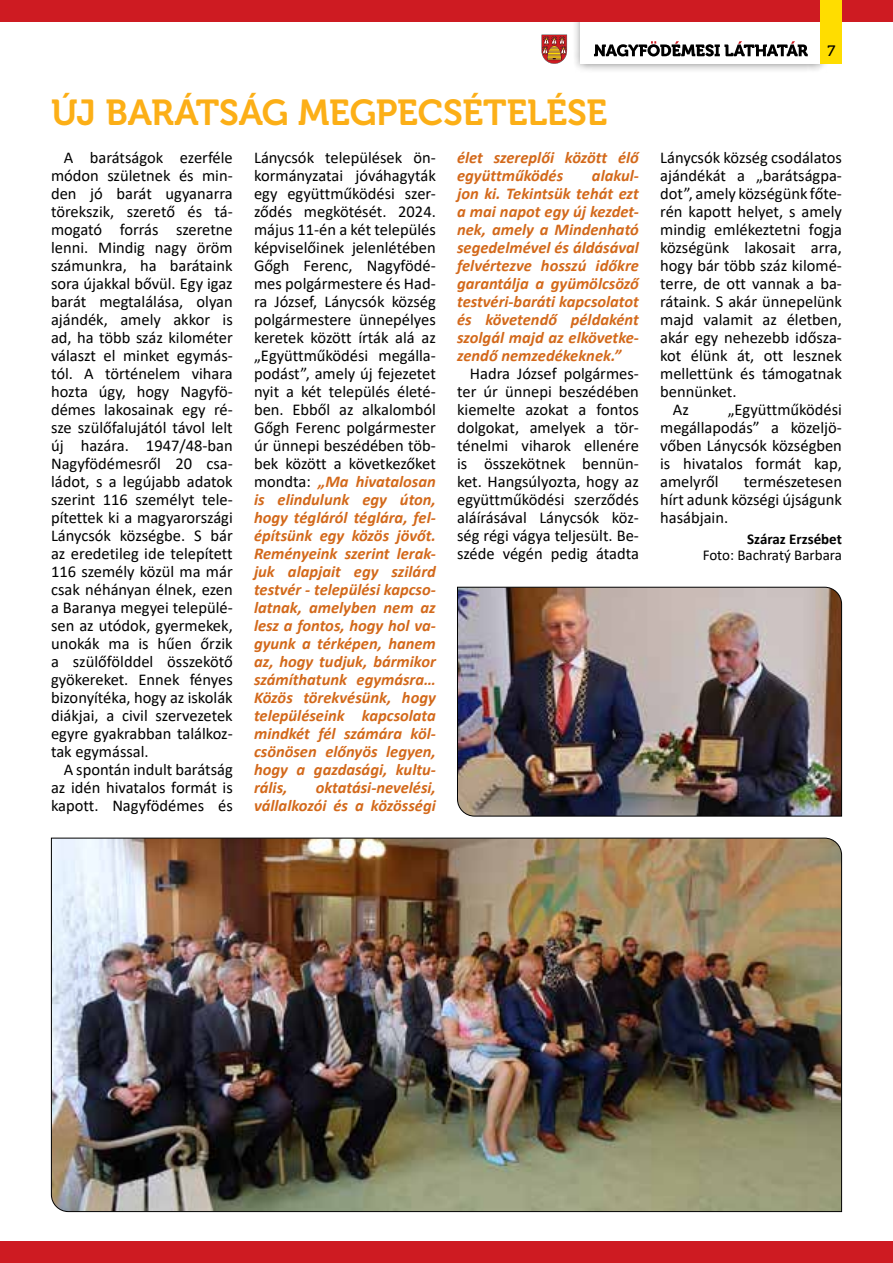
<style>
.page{position:relative;width:893px;height:1263px;background:#fff}
.page>*{position:absolute;margin:0;border:0;box-sizing:border-box;transform-origin:0 0}
.t1{font:36px "Museo 700";letter-spacing:-.005em;color:#fcaf17}
.t2{font:16.5px/18px "Calibri";color:#000;text-align:justify}
.t3{font:italic 700 16.5px/18px "Calibri";color:#d3691b;text-align:right}
.t4{font:15px "Calibri";color:#000}
.t5{font:700 15px "Calibri";color:#000}
.t6{font:15px "Museo 500";color:#000}
.s1{font-weight:700;font-style:italic;color:#d3691b}
</style>
<div class="page">
<div style="left:571px;top:0;width:259px;height:73px;background:#000;opacity:.45"></div>
<div style="left:580px;top:0;width:241px;height:64px;background:#fff"></div>
<div style="left:0;top:0;width:893px;height:21px;background:#ce1b22"></div>
<div style="left:0;top:1242px;width:893px;height:21px;background:#ce1b22"></div>
<svg style="left:541px;top:35px;width:26px;height:29px"></svg>
<svg style="left:594px;top:41px;width:214px;height:15px"></svg>
<div style="left:821px;top:0;width:21px;height:64px;background:#fd0"></div>
<img style="left:457px;top:586px;width:385px;height:231px">
<img style="left:51px;top:837px;width:791px;height:375px">
<h1 class="t1" style="left:51px;top:92px;width:558px">ÚJ BARÁTSÁG MEGPECSÉTELÉSE</h1>
<p class="t2" style="left:51px;top:148px;width:183px;text-indent:13px">A barátságok ezerféle módon születnek és min&shy;den jó barát ugyanarra törekszik, szerető és tá&shy;mogató forrás szeretne lenni. Mindig nagy öröm számunkra, ha barátaink sora újakkal bővül. Egy igaz barát megtalálása, olyan ajándék, amely akkor is ad, ha több száz kilométer választ el minket egymás&shy;tól. A történelem vihara hozta úgy, hogy Nagyfö&shy;démes lakosainak egy ré&shy;sze szülőfalujától távol lelt új hazára. 1947/48-ban Nagyfödémesről 20 csa&shy;ládot, s a legújabb adatok szerint 116 személyt tele&shy;pítettek ki a magyarországi Lánycsók községbe. S bár az eredetileg ide telepített 116 személy közül ma már csak néhányan élnek, ezen a Baranya megyei települé&shy;sen az utódok, gyermekek, unokák ma is hűen őrzik a szülőfölddel összekötő gyökereket. Ennek fényes bizonyítéka, hogy az iskolák diákjai, a civil szervezetek egyre gyakrabban találkoz&shy;tak egymással.</p>
<p class="t2" style="left:51px;top:760px;width:183px;text-indent:13px">A spontán indult barátság az idén hivatalos formát is kapott. Nagyfödémes és</p>
<p class="t2" style="left:254px;top:148px;width:183px">Lánycsók települések ön&shy;kormányzatai jóváhagyták egy együttműködési szer&shy;ződés megkötését. 2024. május 11-én a két település képviselőinek jelenlétében Gőgh Ferenc, Nagyfödé&shy;mes polgármestere és Had&shy;ra József, Lánycsók község polgármestere ünnepélyes keretek között írták alá az „Együttműködési megálla&shy;podást”, amely új fejezetet nyit a két település életé&shy;ben. Ebből az alkalomból Gőgh Ferenc polgármester úr ünnepi beszédében töb&shy;bek között a következőket mondta: <span class="s1">„Ma hivatalosan is elindulunk egy úton, hogy tégláról téglára, fel&shy;építsünk egy közös jövőt.<br>Reményeink szerint lerak&shy;juk alapjait egy szilárd testvér - települési kapcso&shy;latnak, amelyben nem az lesz a fontos, hogy hol va&shy;gyunk a térképen, hanem az, hogy tudjuk, bármikor számíthatunk egymásra… Közös törekvésünk, hogy településeink kapcsolata mindkét fél számára köl&shy;csönösen előnyös legyen, hogy a gazdasági, kultu&shy;rális,</span></p>
<p class="t3" style="left:254px;top:778px;width:183px">oktatási-nevelési, vállalkozói és a közösségi</p>
<p class="t3" style="left:457px;top:148px;width:183px;text-align:left">élet szereplői között élő együttműködés</p>
<p class="t3" style="left:457px;top:166px;width:183px;text-align:justify;text-indent:135px">alakul&shy;jon ki. Tekintsük tehát ezt a mai napot egy új kezdet&shy;nek, amely a Mindenható segedelmével és áldásával felvértezve hosszú időkre garantálja a gyümölcsöző testvéri-baráti kapcsolatot és követendő példaként szolgál majd az elkövetke&shy;zendő nemzedékeknek.”</p>
<p class="t2" style="left:457px;top:364px;width:183px;text-indent:13px">Hadra József polgármes&shy;ter úr ünnepi beszédében kiemelte azokat a fontos dolgokat, amelyek a tör&shy;ténelmi viharok ellenére is összekötnek bennün&shy;ket. Hangsúlyozta, hogy az együttműködési szerződés aláírásával Lánycsók köz&shy;ség régi vágya teljesült. Be&shy;széde végén pedig átadta</p>
<p class="t6" style="left:827px;top:42px;width:9px">7</p>
<p class="t2" style="left:660px;top:148px;width:183px">Lánycsók község csodálatos</p>
<p class="t2" style="left:660px;top:166px;width:183px">ajándékát a „barátságpa-</p>
<p class="t2" style="left:660px;top:184px;width:183px">dot”, amely községünk főte-</p>
<p class="t2" style="left:660px;top:202px;width:183px">rén kapott helyet, s amely</p>
<p class="t2" style="left:660px;top:220px;width:183px">mindig emlékeztetni fogja</p>
<p class="t2" style="left:660px;top:238px;width:183px">községünk lakosait arra,</p>
<p class="t2" style="left:660px;top:256px;width:183px">hogy bár több száz kilomé-</p>
<p class="t2" style="left:660px;top:274px;width:183px">terre, de ott vannak a ba-</p>
<p class="t2" style="left:660px;top:292px;width:183px">rátaink. S akár ünnepelünk</p>
<p class="t2" style="left:660px;top:310px;width:183px">majd valamit az életben,</p>
<p class="t2" style="left:660px;top:328px;width:183px">akár egy nehezebb idősza-</p>
<p class="t2" style="left:660px;top:346px;width:183px">kot élünk át, ott lesznek</p>
<p class="t2" style="left:660px;top:364px;width:183px">mellettünk és támogatnak</p>
<p class="t2" style="left:660px;top:382px;width:78px">bennünket.</p>
<p class="t2" style="left:673px;top:400px;width:18px">Az</p>
<p class="t2" style="left:660px;top:400px;width:183px;text-indent:67px">„Együttműködési megállapodás” a közeljö&shy;vőben Lánycsók községben is hivatalos formát kap, amelyről</p>
<p class="t2" style="left:660px;top:472px;width:183px;text-indent:84px">természetesen hírt adunk községi újságunk hasábjain.</p>
<p class="t5" style="left:747px;top:528px;width:96px">Száraz Erzsébet</p>
<p class="t4" style="left:703px;top:545px;width:141px">Foto: Bachratý Barbara</p>
</div>
